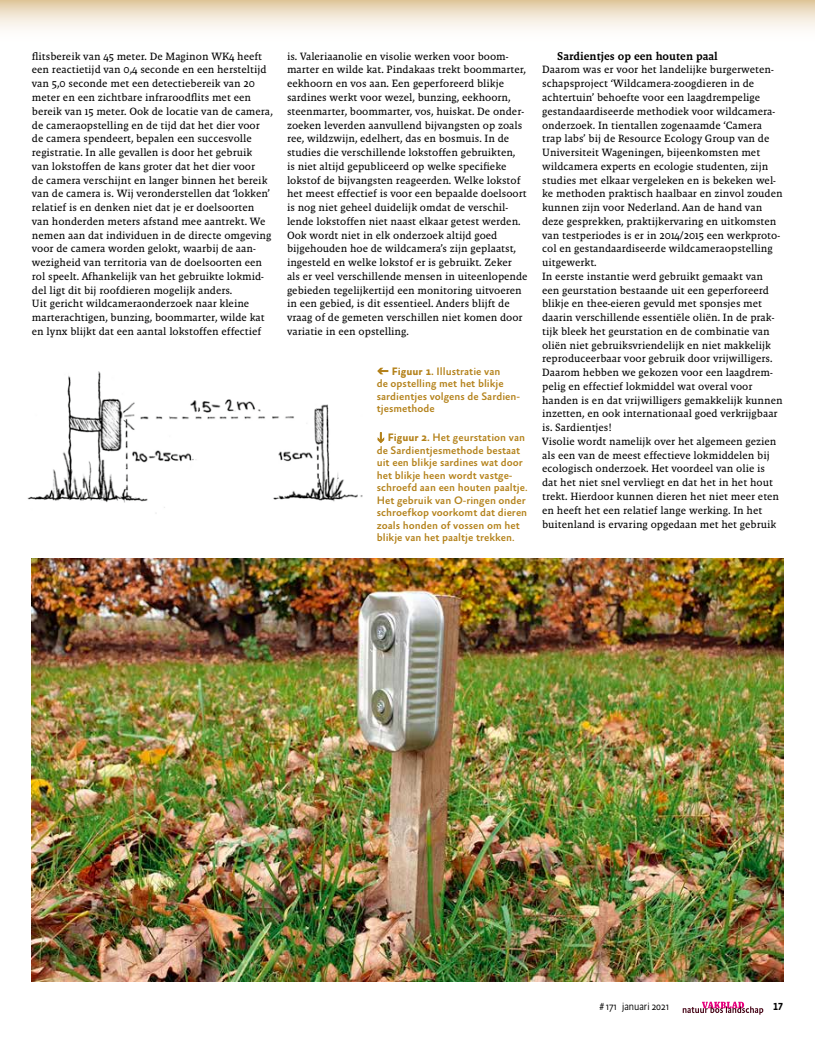
<style>
.page{position:relative;width:815px;height:1046px;background:#fff}
.page>*{position:absolute;margin:0;border:0;box-sizing:border-box;transform-origin:0 0}
.t1{font:11.5px "Malaga Med";color:#000}
.t2{font:500 11px/12.5px "Absara Sans";color:#b4821b}
.t3{font:10.75px/13.8px "Malaga Reg";color:#000}
.t4{font:300 10.38px "Absara Sans Head";color:#000}
.t5{font:500 10.38px "Absara Sans TF Head";color:#000}
.s1{font-weight:700}
</style>
<div class="page">
<svg style="left:0;top:0;width:815px;height:29px"></svg>
<img style="left:27px;top:371px;width:336px;height:143px">
<img style="left:32px;top:558px;width:751px;height:423px">
<svg style="left:683px;top:1001px;width:80px;height:13px"></svg>
<p class="t3" style="left:32px;top:49px;width:242px">flitsbereik van 45 meter. De Maginon WK4 heeft een reactietijd van 0,4 seconde en een hersteltijd van 5,0 seconde met een detectiebereik van 20 meter en een zichtbare infraroodflits met een bereik van 15 meter. Ook de locatie van de camera, de cameraopstelling en de tijd dat het dier voor de camera spendeert, bepalen een succesvolle registratie. In alle gevallen is door het gebruik<br>van lokstoffen de kans groter dat het dier voor<br>de camera verschijnt en langer binnen het bereik van de camera is. Wij veronderstellen dat ‘lokken’ relatief is en denken niet dat je er doelsoorten van honderden meters afstand mee aantrekt. We nemen aan dat individuen in de directe omgeving voor de camera worden gelokt, waarbij de aan&shy;wezigheid van territoria van de doelsoorten een rol speelt. Afhankelijk van het gebruikte lokmid&shy;del ligt dit bij roofdieren mogelijk anders.<br>Uit gericht wildcameraonderzoek naar kleine marterachtigen, bunzing, boommarter, wilde kat en lynx blijkt dat een aantal lokstoffen effectief</p>
<p class="t3" style="left:287px;top:49px;width:242px">is. Valeriaanolie en visolie werken voor boom&shy;marter en wilde kat. Pindakaas trekt boommarter, eekhoorn en vos aan. Een geperforeerd blikje sardines werkt voor wezel, bunzing, eekhoorn, steenmarter, boommarter, vos, huiskat. De onder&shy;zoeken leverden aanvullend bijvangsten op zoals ree, wildzwijn, edelhert, das en bosmuis. In de studies die verschillende lokstoffen gebruikten,<br>is niet altijd gepubliceerd op welke specifieke lokstof de bijvangsten reageerden. Welke lokstof het meest effectief is voor een bepaalde doelsoort is nog niet geheel duidelijk omdat de verschil&shy;lende lokstoffen niet naast elkaar getest werden.<br>Ook wordt niet in elk onderzoek altijd goed bijgehouden hoe de wildcamera’s zijn geplaatst, ingesteld en welke lokstof er is gebruikt. Zeker als er veel verschillende mensen in uiteenlopende gebieden tegelijkertijd een monitoring uitvoeren in een gebied, is dit essentieel. Anders blijft de vraag of de gemeten verschillen niet komen door variatie in een opstelling.</p>
<p class="t1" style="left:557px;top:49px;width:162px">Sardientjes op een houten paal</p>
<p class="t3" style="left:542px;top:63px;width:242px">Daarom was er voor het landelijke burgerweten&shy;schapsproject ‘Wildcamera-zoogdieren in de achtertuin’ behoefte voor een laagdrempelige gestandaardiseerde methodiek voor wildcamera&shy;onderzoek. In tientallen zogenaamde ‘Camera trap labs’ bij de Resource Ecology Group van de Universiteit Wageningen, bijeenkomsten met wildcamera experts en ecologie studenten, zijn studies met elkaar vergeleken en is bekeken wel&shy;ke methoden praktisch haalbaar en zinvol zouden kunnen zijn voor Nederland. Aan de hand van deze gesprekken, praktijkervaring en uitkomsten van testperiodes is er in 2014/2015 een werkproto&shy;col en gestandaardiseerde wildcameraopstelling uitgewerkt.<br>In eerste instantie werd gebruikt gemaakt van een geurstation bestaande uit een geperforeerd blikje en thee-eieren gevuld met sponsjes met daarin verschillende essentiële oliën. In de prak&shy;tijk bleek het geurstation en de combinatie van oliën niet gebruiksvriendelijk en niet makkelijk reproduceerbaar voor gebruik door vrijwilligers.<br>Daarom hebben we gekozen voor een laagdrem&shy;pelig en effectief lokmiddel wat overal voor handen is en dat vrijwilligers gemakkelijk kunnen inzetten, en ook internationaal goed verkrijgbaar is. Sardientjes!<br>Visolie wordt namelijk over het algemeen gezien als een van de meest effectieve lokmiddelen bij ecologisch onderzoek. Het voordeel van olie is dat het niet snel vervliegt en dat het in het hout trekt. Hierdoor kunnen dieren het niet meer eten en heeft het een relatief lange werking. In het buitenland is ervaring opgedaan met het gebruik</p>
<p class="t2" style="left:377px;top:365px;width:145px;text-indent:15px"><span class="s1">Figuur 1.</span> Illustratie van<br>de opstelling met het blikje sardientjes volgens de Sardien&shy;tjesmethode</p>
<p class="t2" style="left:377px;top:432px;width:152px;text-indent:11px"><span class="s1">Figuur 2.</span> Het geurstation van de Sardientjesmethode bestaat uit een blikje sardines wat door het blikje heen wordt vastge&shy;schroefd aan een houten paaltje.<br>Het gebruik van O-ringen onder schroefkop voorkomt dat dieren zoals honden of vossen om het blikje van het paaltje trekken.</p>
<p class="t4" style="left:600px;top:999px;width:71px"># 171 januari 2021</p>
<p class="t5" style="left:773px;top:999px;width:11px">17</p>
</div>
